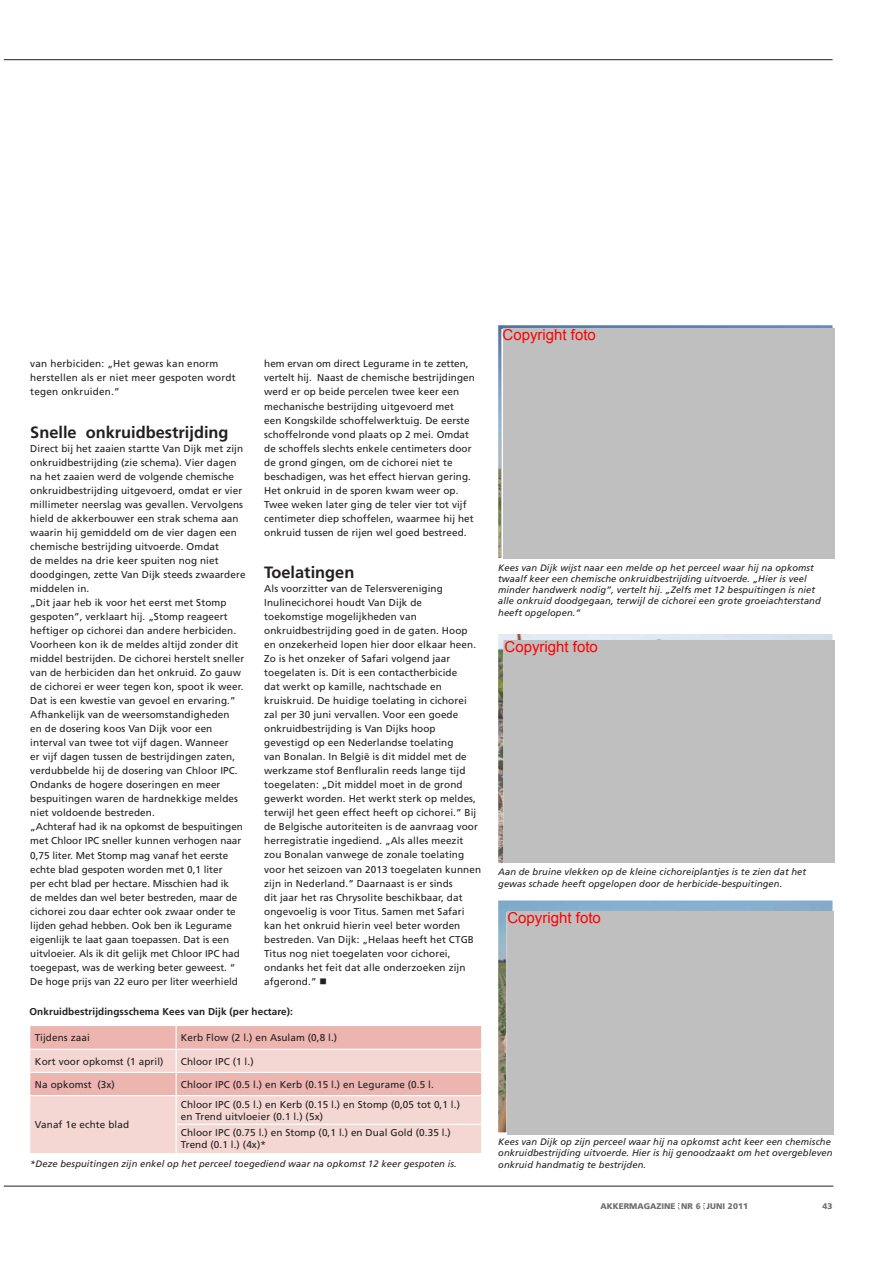
<style>
.page{position:relative;width:893px;height:1263px;background:#fff}
.page>*{position:absolute;margin:0;border:0;box-sizing:border-box;transform-origin:0 0}
.t1{font:700 16.35px "Frutiger LT Std";color:#231f20}
.t2{font:15px "Arial";color:#f00}
.t3{font:9.9px/14.1px "Frutiger LT Std";letter-spacing:.01em;color:#231f20}
.t4{font:700 9.9px "Frutiger LT Std";letter-spacing:.01em;color:#231f20}
.t5{font:italic 9.3px/11.2px "Frutiger LT Std";letter-spacing:.01em;color:#231f20}
.t6{font:900 8.25px "Frutiger LT Std";color:#6d6e70}
</style>
<div class="page">
<hr style="left:4px;top:59px;width:828px;height:1px;background:#231f20">
<svg style="left:703px;top:1203px;width:2px;height:7px"></svg>
<hr style="left:4px;top:1186px;width:829px;height:1px;background:#231f20">
<img style="left:498px;top:325px;width:334px;height:233px">
<img style="left:498px;top:634px;width:334px;height:229px">
<img style="left:498px;top:901px;width:334px;height:231px">
<svg style="left:30px;top:1026px;width:451px;height:127px"></svg>
<div style="left:502px;top:328px;width:332px;height:231px;background:#bfbfbf"></div>
<div style="left:504px;top:640px;width:331px;height:223px;background:#bfbfbf"></div>
<div style="left:507px;top:911px;width:326px;height:224px;background:#bfbfbf"></div>
<p class="t3" style="left:30px;top:357px;width:207px">van herbiciden: „Het gewas kan enorm herstellen als er niet meer gespoten wordt tegen onkruiden.”</p>
<h1 class="t1" style="left:30px;top:425px;width:200px">Snelle onkruidbestrijding</h1>
<p class="t3" style="left:30px;top:441px;width:217px">Direct bij het zaaien startte Van Dijk met zijn onkruidbestrijding (zie schema). Vier dagen na het zaaien werd de volgende chemische onkruidbestrijding uitgevoerd, omdat er vier millimeter neerslag was gevallen. Vervolgens hield de akkerbouwer een strak schema aan waarin hij gemiddeld om de vier dagen een chemische bestrijding uitvoerde. Omdat<br>de meldes na drie keer spuiten nog niet doodgingen, zette Van Dijk steeds zwaardere middelen in.<br>„Dit jaar heb ik voor het eerst met Stomp gespoten”, verklaart hij. „Stomp reageert heftiger op cichorei dan andere herbiciden.<br>Voorheen kon ik de meldes altijd zonder dit middel bestrijden. De cichorei herstelt sneller van de herbiciden dan het onkruid. Zo gauw de cichorei er weer tegen kon, spoot ik weer.<br>Dat is een kwestie van gevoel en ervaring.” Afhankelijk van de weersomstandigheden<br>en de dosering koos Van Dijk voor een interval van twee tot vijf dagen. Wanneer<br>er vijf dagen tussen de bestrijdingen zaten, verdubbelde hij de dosering van Chloor IPC.<br>Ondanks de hogere doseringen en meer bespuitingen waren de hardnekkige meldes niet voldoende bestreden.<br>„Achteraf had ik na opkomst de bespuitingen met Chloor IPC sneller kunnen verhogen naar 0,75 liter. Met Stomp mag vanaf het eerste echte blad gespoten worden met 0,1 liter<br>per echt blad per hectare. Misschien had ik<br>de meldes dan wel beter bestreden, maar de cichorei zou daar echter ook zwaar onder te lijden gehad hebben. Ook ben ik Legurame eigenlijk te laat gaan toepassen. Dat is een uitvloeier. Als ik dit gelijk met Chloor IPC had toegepast, was de werking beter geweest. “ De hoge prijs van 22 euro per liter weerhield</p>
<p class="t3" style="left:264px;top:357px;width:212px">hem ervan om direct Legurame in te zetten, vertelt hij. Naast de chemische bestrijdingen werd er op beide percelen twee keer een mechanische bestrijding uitgevoerd met<br>een Kongskilde schoffelwerktuig. De eerste schoffelronde vond plaats op 2 mei. Omdat de schoffels slechts enkele centimeters door de grond gingen, om de cichorei niet te beschadigen, was het effect hiervan gering.<br>Het onkruid in de sporen kwam weer op.<br>Twee weken later ging de teler vier tot vijf centimeter diep schoffelen, waarmee hij het onkruid tussen de rijen wel goed bestreed.</p>
<h1 class="t1" style="left:264px;top:565px;width:92px">Toelatingen</h1>
<p class="t3" style="left:264px;top:582px;width:218px">Als voorzitter van de Telersvereniging Inulinecichorei houdt Van Dijk de toekomstige mogelijkheden van onkruidbestrijding goed in de gaten. Hoop en onzekerheid lopen hier door elkaar heen.<br>Zo is het onzeker of Safari volgend jaar toegelaten is. Dit is een contactherbicide<br>dat werkt op kamille, nachtschade en kruiskruid. De huidige toelating in cichorei zal per 30 juni vervallen. Voor een goede onkruidbestrijding is Van Dijks hoop gevestigd op een Nederlandse toelating<br>van Bonalan. In België is dit middel met de werkzame stof Benfluralin reeds lange tijd toegelaten: „Dit middel moet in de grond gewerkt worden. Het werkt sterk op meldes, terwijl het geen effect heeft op cichorei.” Bij de Belgische autoriteiten is de aanvraag voor herregistratie ingediend. „Als alles meezit zou Bonalan vanwege de zonale toelating voor het seizoen van 2013 toegelaten kunnen zijn in Nederland.” Daarnaast is er sinds<br>dit jaar het ras Chrysolite beschikbaar, dat ongevoelig is voor Titus. Samen met Safari kan het onkruid hierin veel beter worden bestreden. Van Dijk: „Helaas heeft het CTGB Titus nog niet toegelaten voor cichorei, ondanks het feit dat alle onderzoeken zijn afgerond.” ■</p>
<p class="t4" style="left:29px;top:1007px;width:265px">Onkruidbestrijdingsschema Kees van Dijk (per hectare):</p>
<p class="t3" style="left:35px;top:1031px;width:56px">Tijdens zaai</p>
<p class="t3" style="left:181px;top:1031px;width:158px">Kerb Flow (2 l.) en Asulam (0,8 l.)</p>
<p class="t3" style="left:35px;top:1054px;width:130px">Kort voor opkomst (1 april)</p>
<p class="t3" style="left:181px;top:1054px;width:74px">Chloor IPC (1 l.)</p>
<p class="t3" style="left:35px;top:1078px;width:81px">Na opkomst (3x)</p>
<p class="t3" style="left:181px;top:1078px;width:255px">Chloor IPC (0.5 l.) en Kerb (0.15 l.) en Legurame (0.5 l.</p>
<p class="t3" style="left:35px;top:1118px;width:96px">Vanaf 1e echte blad</p>
<p class="t3" style="left:181px;top:1099px;width:281px;line-height:12px">Chloor IPC (0.5 l.) en Kerb (0.15 l.) en Stomp (0,05 tot 0,1 l.) en Trend uitvloeier (0.1 l.) (5x)</p>
<p class="t3" style="left:181px;top:1127px;width:271px;line-height:12px">Chloor IPC (0.75 l.) en Stomp (0,1 l.) en Dual Gold (0.35 l.)<br>Trend (0.1 l.) (4x)*</p>
<p class="t5" style="left:30px;top:1159px;width:428px">*Deze bespuitingen zijn enkel op het perceel toegediend waar na opkomst 12 keer gespoten is.</p>
<h2 class="t2" style="left:502px;top:325px;width:95px">Copyright foto</h2>
<p class="t5" style="left:498px;top:562px;width:324px">Kees van Dijk wijst naar een melde op het perceel waar hij na opkomst twaalf keer een chemische onkruidbestrijding uitvoerde. „Hier is veel minder handwerk nodig”, vertelt hij. „Zelfs met 12 bespuitingen is niet alle onkruid doodgegaan, terwijl de cichorei een grote groeiachterstand heeft opgelopen.”</p>
<h2 class="t2" style="left:504px;top:637px;width:95px">Copyright foto</h2>
<p class="t5" style="left:498px;top:867px;width:309px">Aan de bruine vlekken op de kleine cichoreiplantjes is te zien dat het gewas schade heeft opgelopen door de herbicide-bespuitingen.</p>
<h2 class="t2" style="left:507px;top:908px;width:95px">Copyright foto</h2>
<p class="t5" style="left:498px;top:1137px;width:336px">Kees van Dijk op zijn perceel waar hij na opkomst acht keer een chemische onkruidbestrijding uitvoerde. Hier is hij genoodzaakt om het overgebleven onkruid handmatig te bestrijden.</p>
<p class="t6" style="left:600px;top:1203px;width:149px">AKKERMAGAZINE NR 6 JUNI 2011</p>
<p class="t6" style="left:822px;top:1203px;width:12px">43</p>
</div>
